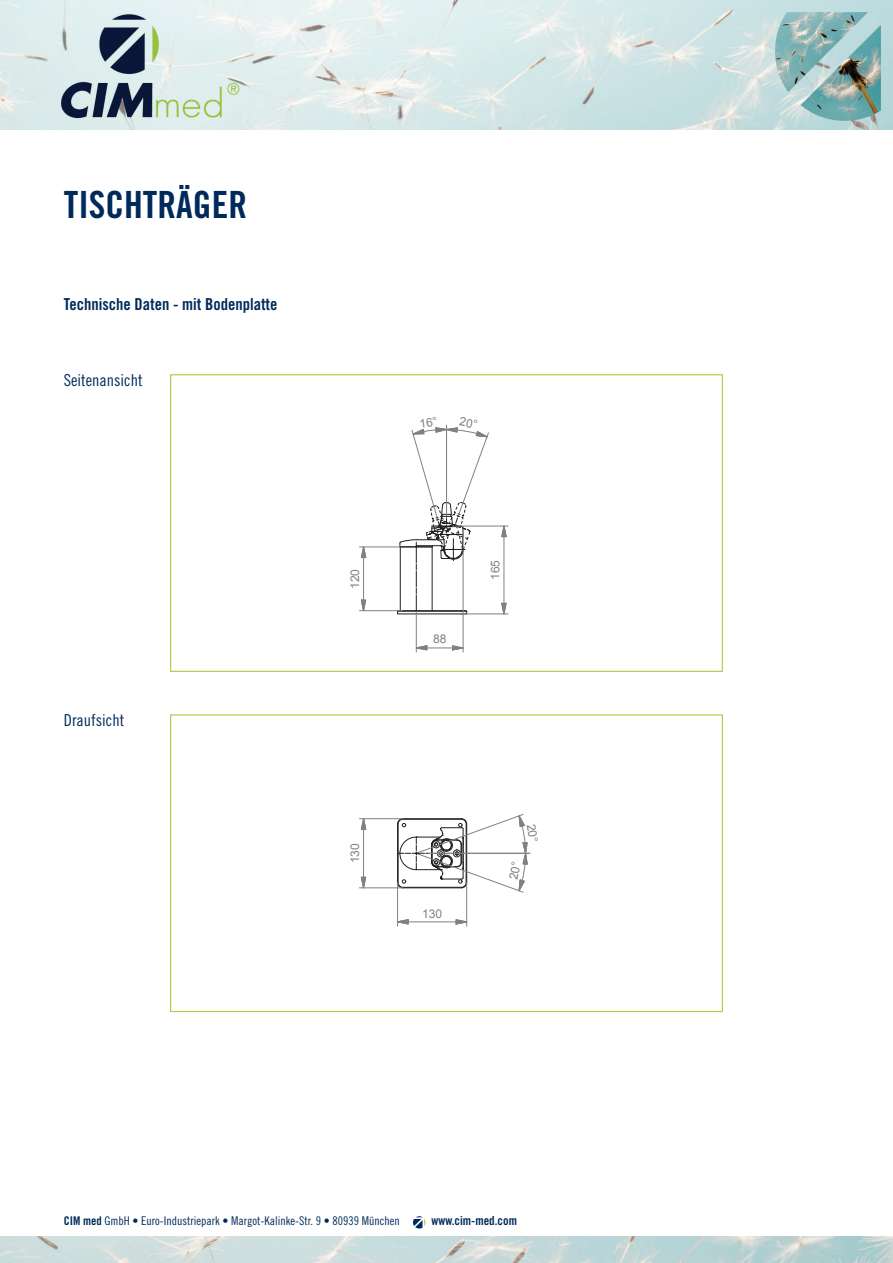
<style>
.page{position:relative;width:893px;height:1263px;background:#fff}
.page>*{position:absolute;margin:0;border:0;box-sizing:border-box;transform-origin:0 0}
.t1{font:37.5px "Trade Gothic LT Std Bd Cn 20";color:#002a5b}
.t2{font:16.5px "Trade Gothic LT Std Bd Cn 20";color:#002a5b}
.t3{font:16.5px "Trade Gothic LT Std Cn 18";color:#002a5b}
.t4{font:12.45px "Trade Gothic LT Std Bd Cn 20";color:#002a5b}
.t5{font:12px "Trade Gothic LT Std Cn 18";color:#002a5b}
.t6{font:12px "Arial";letter-spacing:-.005em;color:#808180}
.s1{font-family:"Trade Gothic LT Std Bd Cn 20"}
</style>
<div class="page">
<svg style="left:361px;top:546px;width:5px;height:13px"></svg>
<svg style="left:361px;top:600px;width:5px;height:12px"></svg>
<hr style="left:363px;top:558px;width:1px;height:42px;background:#808180">
<hr style="left:359px;top:547px;width:41px;height:1px;background:#808180">
<hr style="left:359px;top:610px;width:44px;height:1px;background:#808180">
<svg style="left:501px;top:525px;width:6px;height:15px"></svg>
<svg style="left:501px;top:603px;width:6px;height:11px"></svg>
<hr style="left:504px;top:537px;width:1px;height:66px;background:#808180">
<hr style="left:461px;top:614px;width:47px;height:1px;background:#808180">
<hr style="left:453px;top:526px;width:55px;height:1px;background:#808180">
<svg style="left:415px;top:645px;width:48px;height:5px"></svg>
<hr style="left:416px;top:611px;width:1px;height:41px;background:#808180">
<hr style="left:463px;top:549px;width:1px;height:103px;background:#808180">
<svg style="left:361px;top:877px;width:5px;height:12px"></svg>
<svg style="left:361px;top:819px;width:5px;height:11px"></svg>
<hr style="left:363px;top:829px;width:1px;height:48px;background:#808180">
<hr style="left:359px;top:818px;width:44px;height:1px;background:#808180">
<hr style="left:359px;top:887px;width:44px;height:1px;background:#808180">
<svg style="left:398px;top:919px;width:11px;height:5px"></svg>
<svg style="left:456px;top:919px;width:12px;height:5px"></svg>
<hr style="left:408px;top:922px;width:48px;height:1px;background:#808180">
<hr style="left:397px;top:883px;width:1px;height:43px;background:#808180">
<hr style="left:466px;top:883px;width:1px;height:43px;background:#808180">
<svg style="left:413px;top:1216px;width:12px;height:12px"></svg>
<div style="left:170px;top:714px;width:553px;height:298px;border:1px solid #a5ce44"></div>
<div style="left:170px;top:374px;width:553px;height:298px;border:1px solid #a5ce44"></div>
<img style="left:0;top:0;width:893px;height:130px">
<img style="left:0;top:1237px;width:893px;height:26px">
<svg style="left:397px;top:424px;width:92px;height:190px"></svg>
<svg style="left:397px;top:814px;width:134px;height:79px"></svg>
<h1 class="t1" style="left:64px;top:182px;width:185px">TISCHTRÄGER</h1>
<h2 class="t2" style="left:64px;top:294px;width:215px">Technische Daten - mit Bodenplatte</h2>
<h2 class="t3" style="left:64px;top:370px;width:80px">Seitenansicht</h2>
<h2 class="t3" style="left:64px;top:711px;width:62px">Draufsicht</h2>
<p class="t6" style="left:347px;top:589px;width:21px;rotate:-90deg">120</p>
<p class="t6" style="left:433px;top:631px;width:15px">88</p>
<p class="t6" style="left:487px;top:580px;width:21px;rotate:-90deg">165</p>
<p class="t6" style="left:347px;top:863px;width:22px;rotate:-90deg">130</p>
<p class="t6" style="left:422px;top:905px;width:22px">130</p>
<p class="t5" style="left:64px;top:1213px;width:337px"><span class="s1">CIM med</span> GmbH • Euro-Industriepark • Margot-Kalinke-Str. 9 • 80939 München</p>
<p class="t4" style="left:431px;top:1213px;width:87px">www.cim-med.com</p>
</div>
